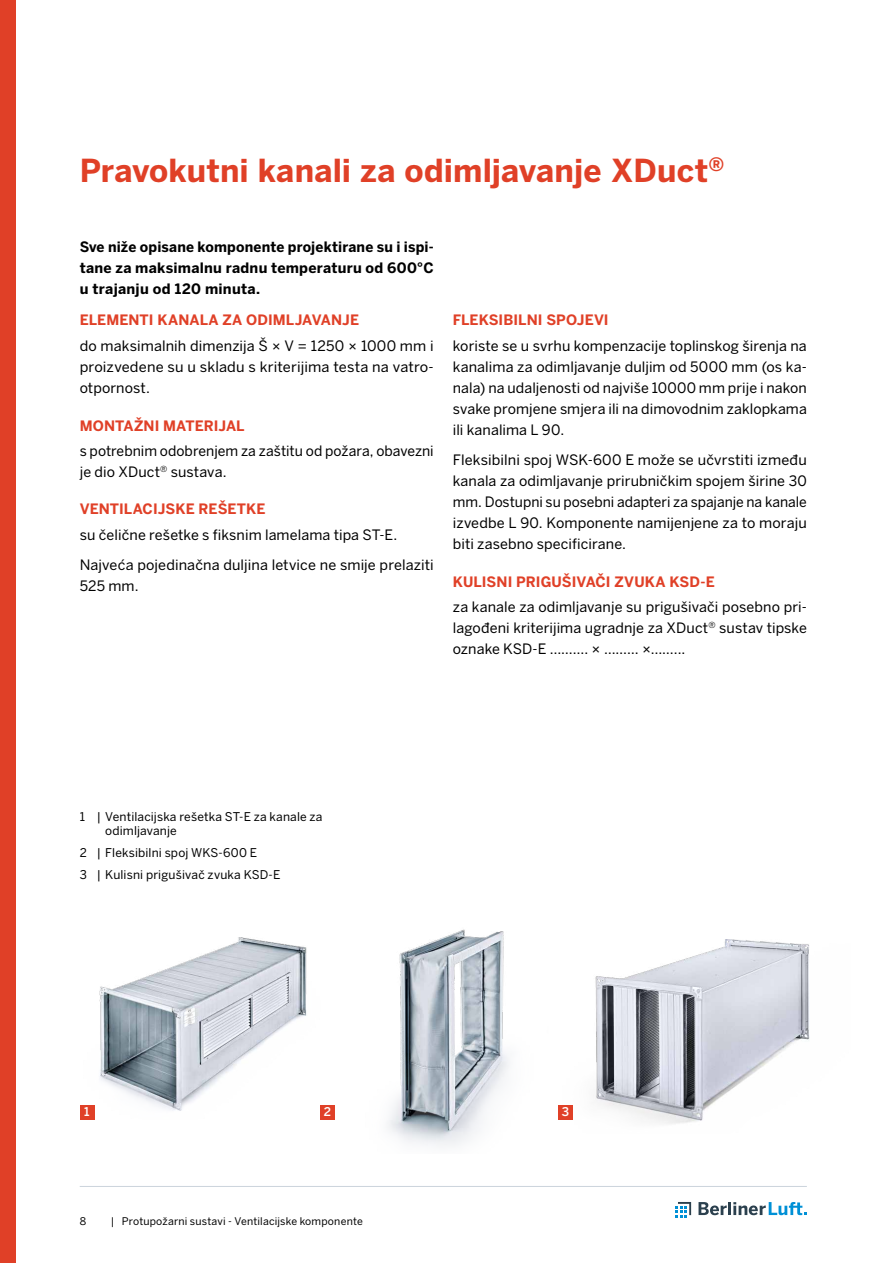
<style>
.page{position:relative;width:893px;height:1263px;background:#fff}
.page>*{position:absolute;margin:0;border:0;box-sizing:border-box;transform-origin:0 0}
.t1{font:700 31.5px "Benton Sans HL2";letter-spacing:.005em;color:#e04027}
.t2{font:14.25px/21px "Benton Sans HL2";letter-spacing:.005em;color:#000;text-align:justify}
.t3{font:700 14.25px "Benton Sans HL2";letter-spacing:.005em;color:#e04027}
.t4{font:700 14.25px/21px "Benton Sans HL2";letter-spacing:.02em;color:#000;text-align:justify}
.t5{font:12px/13.5px "Benton Sans HL2";letter-spacing:.01em;color:#000}
.t6{font:500 12px "Benton Sans HL2";color:#fff}
.t7{font:10.5px "Benton Sans HL2";letter-spacing:.015em;color:#000}
</style>
<div class="page">
<hr style="left:80px;top:1186px;width:727px;height:1px;background:#cbd4dc">
<svg style="left:675px;top:1202px;width:16px;height:16px"></svg>
<svg style="left:698px;top:1202px;width:109px;height:13px"></svg>
<div style="left:0;top:0;width:16px;height:1263px;background:#e04027"></div>
<img style="left:84px;top:938px;width:223px;height:182px">
<img style="left:387px;top:929px;width:122px;height:217px">
<img style="left:558px;top:940px;width:252px;height:184px">
<div style="left:80px;top:1105px;width:14px;height:14px;background:#e04027"></div>
<div style="left:320px;top:1105px;width:15px;height:14px;background:#e04027"></div>
<div style="left:558px;top:1105px;width:15px;height:14px;background:#e04027"></div>
<h1 class="t1" style="left:80px;top:152px;width:646px">Pravokutni kanali za odimljavanje XDuct<sup>®</sup></h1>
<p class="t4" style="left:80px;top:236px;width:355px">Sve niže opisane komponente projektirane su i ispi&shy;tane za maksimalnu radnu temperaturu od 600°C u trajanju od 120 minuta.</p>
<p class="t3" style="left:80px;top:312px;width:281px">ELEMENTI KANALA ZA ODIMLJAVANJE</p>
<p class="t2" style="left:80px;top:335px;width:356px">do maksimalnih dimenzija Š × V = 1250 × 1000 mm i proizvedene su u skladu s kriterijima testa na vatro&shy;otpornost.</p>
<p class="t3" style="left:80px;top:417px;width:166px">MONTAŽNI MATERIJAL</p>
<p class="t2" style="left:80px;top:440px;width:356px">s potrebnim odobrenjem za zaštitu od požara, obavezni je dio XDuct<sup>®</sup> sustava.</p>
<p class="t3" style="left:80px;top:501px;width:187px">VENTILACIJSKE REŠETKE</p>
<p class="t2" style="left:80px;top:519px;width:356px;line-height:30.6px">su čelične rešetke s fiksnim lamelama tipa ST-E.<br>Najveća pojedinačna duljina letvice ne smije prelaziti</p>
<p class="t2" style="left:80px;top:575px;width:60px">525 mm.</p>
<p class="t3" style="left:453px;top:312px;width:157px">FLEKSIBILNI SPOJEVI</p>
<p class="t2" style="left:453px;top:335px;width:355px">koriste se u svrhu kompenzacije toplinskog širenja na kanalima za odimljavanje duljim od 5000 mm (os ka&shy;nala) na udaljenosti od najviše 10000 mm prije i nakon svake promjene smjera ili na dimovodnim zaklopkama ili kanalima L 90.</p>
<p class="t2" style="left:453px;top:449px;width:355px">Fleksibilni spoj WSK-600 E može se učvrstiti između kanala za odimljavanje prirubničkim spojem širine 30 mm. Dostupni su posebni adapteri za spajanje na kanale izvedbe L 90. Komponente namijenjene za to moraju biti zasebno specificirane.</p>
<p class="t3" style="left:453px;top:573px;width:263px">KULISNI PRIGUŠIVAČI ZVUKA KSD-E</p>
<p class="t2" style="left:453px;top:596px;width:355px">za kanale za odimljavanje su prigušivači posebno pri&shy;lagođeni kriterijima ugradnje za XDuct<sup>®</sup> sustav tipske oznake KSD-E ………. × ……… ×……...</p>
<p class="t5" style="left:105px;top:810px;width:219px;text-indent:-26px">1 | Ventilacijska rešetka ST-E za kanale za odimljavanje</p>
<p class="t5" style="left:80px;top:841px;width:202px;line-height:22px">2 | Fleksibilni spoj WKS-600 E<br>3 | Kulisni prigušivač zvuka KSD-E</p>
<p class="t6" style="left:84px;top:1105px;width:7px">1</p>
<p class="t6" style="left:324px;top:1105px;width:9px">2</p>
<p class="t6" style="left:562px;top:1105px;width:9px">3</p>
<p class="t7" style="left:80px;top:1215px;width:8px">8</p>
<p class="t7" style="left:111px;top:1215px;width:254px">| Protupožarni sustavi - Ventilacijske komponente</p>
</div>
